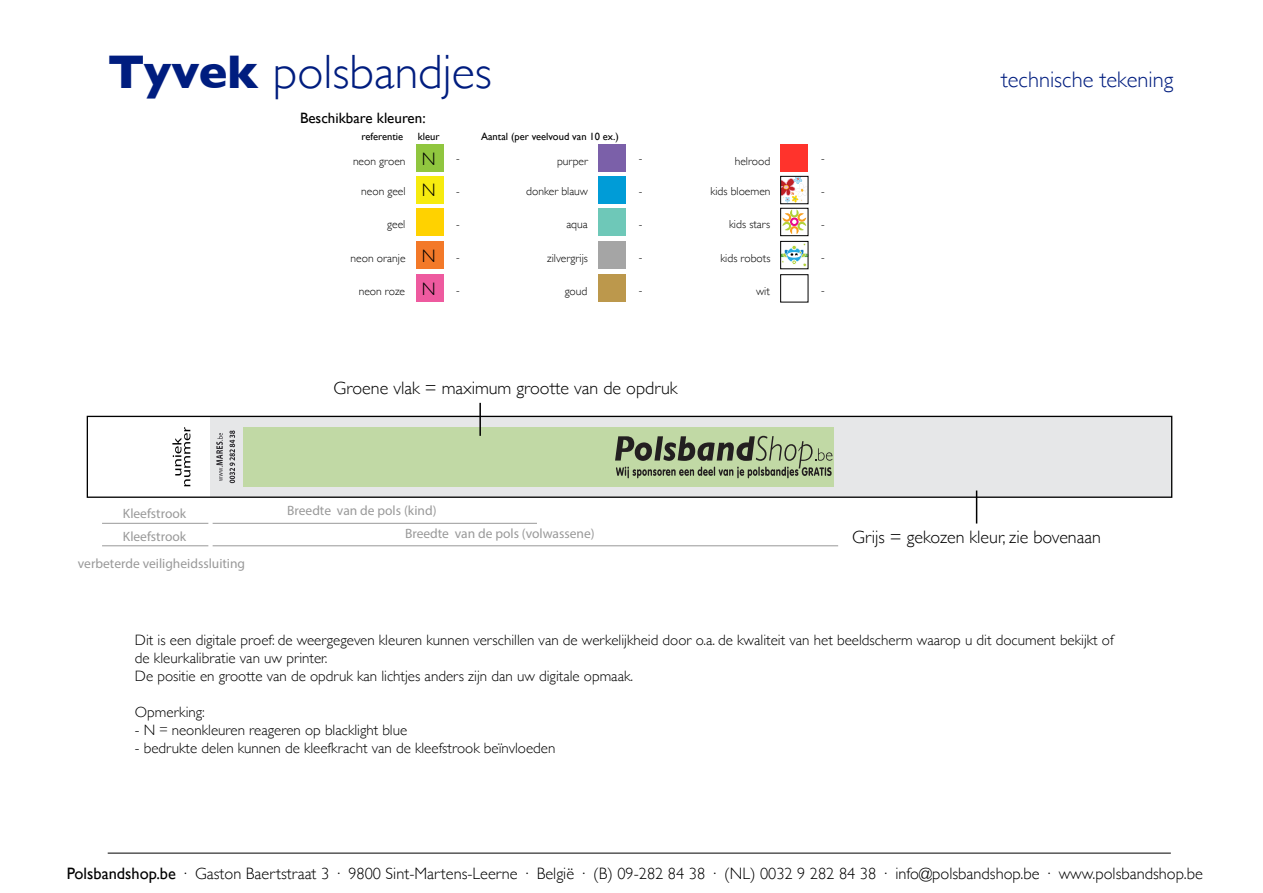
<style>
.page{position:relative;width:1263px;height:893px;background:#fff}
.page>*{position:absolute;margin:0;border:0;box-sizing:border-box;transform-origin:0 0}
.t1{font:300 48.15px "Gill Sans";color:#001d7f}
.t2{font:300 22.5px "Gill Sans";color:#001d7f}
.t3{font:300 18px "Gill Sans";color:#000}
.t4{font:300 16.5px "Gill Sans";color:#000}
.t5{font:300 15px/18px "Gill Sans";color:#000}
.t6{font:15px "Gill Sans";color:#000}
.t7{font:13.5px/27.5px "Myriad";color:#999}
.t8{font:300 11.55px "Gill Sans";color:#000}
.t9{font:10.5px "Gill Sans";color:#000}
.s1{font-weight:700}
.s2{font-size:13.5px}
.s3{font-weight:400}
</style>
<div class="page">
<div style="left:210px;top:416px;width:961px;height:81px;background:#e6e7e8"></div>
<div style="left:87px;top:416px;width:1085px;height:82px;border:1px solid #000"></div>
<svg style="left:172px;top:427px;width:18px;height:59px"></svg>
<svg style="left:229px;top:430px;width:6px;height:53px"></svg>
<svg style="left:216px;top:433px;width:7px;height:48px"></svg>
<div style="left:244px;top:427px;width:590px;height:60px;background:#c1d9a5"></div>
<svg style="left:615px;top:436px;width:217px;height:42px"></svg>
<hr style="left:102px;top:545px;width:106px;height:1px;background:#999">
<hr style="left:213px;top:545px;width:625px;height:1px;background:#999">
<hr style="left:102px;top:523px;width:106px;height:1px;background:#999">
<hr style="left:213px;top:523px;width:324px;height:1px;background:#999">
<hr style="left:976px;top:490px;width:1px;height:33px;background:#000">
<hr style="left:479px;top:403px;width:2px;height:33px;background:#000">
<div style="left:416px;top:144px;width:27px;height:28px;background:#90c63f"></div>
<div style="left:416px;top:241px;width:27px;height:28px;background:#f37929"></div>
<div style="left:416px;top:275px;width:27px;height:27px;background:#ee5a9f"></div>
<div style="left:416px;top:176px;width:27px;height:28px;background:#f6eb0f"></div>
<div style="left:416px;top:208px;width:27px;height:28px;background:#ffd200"></div>
<div style="left:598px;top:144px;width:28px;height:28px;background:#7b60a9"></div>
<div style="left:598px;top:241px;width:28px;height:28px;background:#a5a5a5"></div>
<div style="left:598px;top:275px;width:28px;height:27px;background:#bc984c"></div>
<div style="left:598px;top:176px;width:28px;height:28px;background:#009cd7"></div>
<div style="left:598px;top:208px;width:28px;height:28px;background:#6ec8b8"></div>
<div style="left:781px;top:144px;width:27px;height:28px;background:#ff332c"></div>
<svg style="left:782px;top:243px;width:24px;height:24px"></svg>
<div style="left:780px;top:241px;width:28px;height:28px;border:1px solid #000"></div>
<div style="left:780px;top:274px;width:28px;height:28px;background:#fff;border:1px solid #000"></div>
<svg style="left:780px;top:234px;width:28px;height:2px"></svg>
<svg style="left:780px;top:170px;width:29px;height:64px"></svg>
<h1 class="t1" style="left:108px;top:34px;width:386px"><span class="s1">Tyvek</span> polsbandjes</h1>
<p class="t6" style="left:300px;top:109px;width:127px">Beschikbare kleuren:</p>
<p class="t9" style="left:362px;top:130px;width:43px">referentie</p>
<p class="t9" style="left:418px;top:130px;width:23px">kleur</p>
<p class="t9" style="left:481px;top:131px;width:139px">Aantal (per veelvoud van 10 ex.)</p>
<p class="t8" style="left:353px;top:152px;width:54px">neon groen</p>
<p class="t8" style="left:361px;top:182px;width:46px">neon geel</p>
<p class="t8" style="left:387px;top:215px;width:20px">geel</p>
<p class="t8" style="left:351px;top:249px;width:56px">neon oranje</p>
<p class="t8" style="left:359px;top:283px;width:48px">neon roze</p>
<p class="t3" style="left:422px;top:145px;width:15px">N</p>
<p class="t3" style="left:422px;top:176px;width:15px">N</p>
<p class="t3" style="left:422px;top:242px;width:15px">N</p>
<p class="t3" style="left:422px;top:275px;width:15px">N</p>
<p class="t8" style="left:456px;top:149px;width:5px">-</p>
<p class="t8" style="left:456px;top:182px;width:5px">-</p>
<p class="t8" style="left:456px;top:215px;width:5px">-</p>
<p class="t8" style="left:456px;top:248px;width:5px">-</p>
<p class="t8" style="left:456px;top:281px;width:5px">-</p>
<p class="t8" style="left:557px;top:152px;width:32px">purper</p>
<p class="t8" style="left:526px;top:182px;width:63px">donker blauw</p>
<p class="t8" style="left:566px;top:215px;width:23px">aqua</p>
<p class="t8" style="left:547px;top:249px;width:42px">zilvergrijs</p>
<p class="t8" style="left:565px;top:283px;width:24px">goud</p>
<p class="t8" style="left:639px;top:149px;width:5px">-</p>
<p class="t8" style="left:639px;top:182px;width:5px">-</p>
<p class="t8" style="left:639px;top:215px;width:5px">-</p>
<p class="t8" style="left:639px;top:248px;width:5px">-</p>
<p class="t8" style="left:639px;top:281px;width:5px">-</p>
<p class="t8" style="left:735px;top:152px;width:37px">helrood</p>
<p class="t8" style="left:710px;top:182px;width:62px">kids bloemen</p>
<p class="t8" style="left:729px;top:215px;width:43px">kids stars</p>
<p class="t8" style="left:720px;top:249px;width:52px">kids robots</p>
<p class="t8" style="left:756px;top:283px;width:15px">wit</p>
<p class="t3" style="left:334px;top:374px;width:345px">Groene vlak = maximum grootte van de opdruk</p>
<p class="t7" style="left:123px;top:500px;width:65px">Kleefstrook</p>
<p class="t7" style="left:287px;top:497px;width:151px">Breedte van de pols (kind)</p>
<p class="t7" style="left:78px;top:522px;width:169px;text-indent:45px">Kleefstrook verbeterde veiligheidssluiting</p>
<p class="t7" style="left:405px;top:519px;width:191px">Breedte van de pols (volwassene)</p>
<p class="t8" style="left:821px;top:149px;width:5px">-</p>
<p class="t8" style="left:821px;top:182px;width:5px">-</p>
<p class="t8" style="left:821px;top:215px;width:5px">-</p>
<p class="t8" style="left:821px;top:248px;width:5px">-</p>
<p class="t8" style="left:821px;top:281px;width:5px">-</p>
<h2 class="t2" style="left:1001px;top:62px;width:174px">technische tekening</h2>
<p class="t3" style="left:852px;top:522px;width:250px">Grijs = gekozen kleur, zie bovenaan</p>
<p class="t5" style="left:135px;top:630px;width:980px">Dit is een digitale proef: de weergegeven kleuren kunnen verschillen van de werkelijkheid door o.a. de kwaliteit van het beeldscherm waarop u dit document bekijkt of de kleurkalibratie van uw printer.<br>De positie en grootte van de opdruk kan lichtjes anders zijn dan uw digitale opmaak.</p>
<p class="t5" style="left:135px;top:702px;width:71px">Opmerking:</p>
<p class="t5" style="left:135px;top:720px;width:274px">- N <span class="s2">=</span> neonkleuren reageren op blacklight blue</p>
<p class="t5" style="left:135px;top:738px;width:422px">- bedrukte delen kunnen de kleefkracht van de kleefstrook beïnvloeden</p>
<p class="t4" style="left:67px;top:860px;width:1138px"><span class="s3">Polsbandshop.be</span> · Gaston Baertstraat 3 · 9800 Sint-Martens-Leerne · België · (B) 09-282 84 38 · (NL) 0032 9 282 84 38 · info@polsbandshop.be · www.polsbandshop.be</p>
</div>
